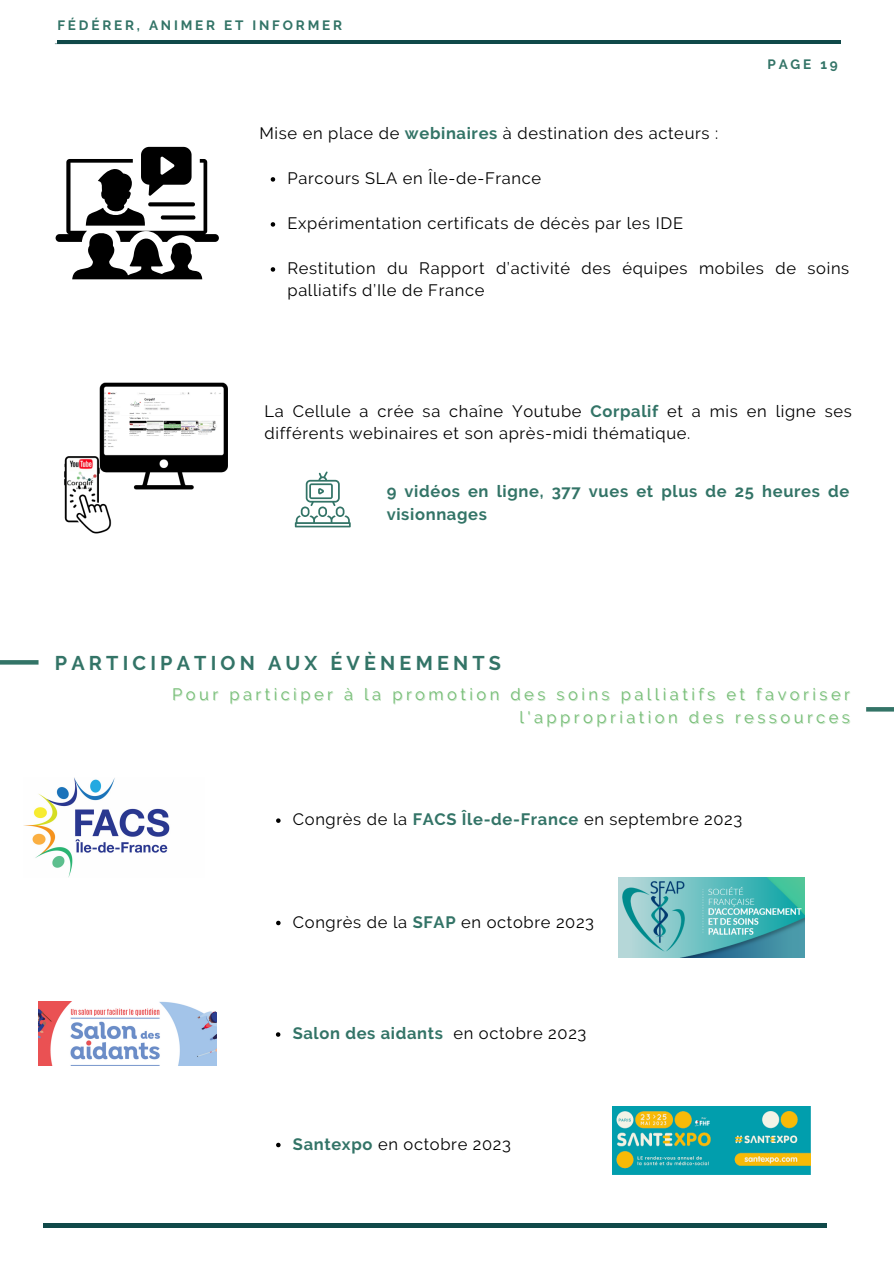
<style>
.page{position:relative;width:894px;height:1264px;background:#fff}
.page>*{position:absolute;margin:0;border:0;box-sizing:border-box;transform-origin:0 0}
.t1{font:700 19.8px "Raleway";letter-spacing:.21em;color:#337467}
.t2{font:16.5px/22.5px "Raleway";letter-spacing:.04em;color:#000}
.t3{font:16.5px/22.5px "Raleway";letter-spacing:.21em;color:#77be77;text-align:right}
.t4{font:700 16.5px/22.5px "Raleway";letter-spacing:.04em;color:#337467}
.t5{font:700 13.5px "Raleway";letter-spacing:.21em;color:#337467}
.s1{font-weight:700;color:#337467}
.s2{font-weight:400;color:#000}
</style>
<div class="page">
<img style="left:64px;top:382px;width:164px;height:152px">
<svg style="left:295px;top:471px;width:55px;height:56px"></svg>
<svg style="left:0;top:660px;width:39px;height:4px"></svg>
<svg style="left:866px;top:707px;width:27px;height:4px"></svg>
<img style="left:23px;top:777px;width:147px;height:100px">
<img style="left:39px;top:1001px;width:177px;height:64px">
<img style="left:612px;top:1106px;width:198px;height:68px">
<img style="left:618px;top:877px;width:186px;height:80px">
<svg style="left:276px;top:920px;width:4px;height:5px"></svg>
<svg style="left:276px;top:818px;width:4px;height:5px"></svg>
<svg style="left:276px;top:1032px;width:4px;height:4px"></svg>
<svg style="left:276px;top:1142px;width:4px;height:5px"></svg>
<hr style="left:57px;top:40px;width:783px;height:4px;background:#104949">
<hr style="left:43px;top:1223px;width:783px;height:3px;background:#104949">
<svg style="left:56px;top:147px;width:163px;height:132px"></svg>
<svg style="left:270px;top:177px;width:5px;height:5px"></svg>
<svg style="left:270px;top:222px;width:5px;height:5px"></svg>
<svg style="left:270px;top:267px;width:5px;height:5px"></svg>
<p class="t5" style="left:57px;top:18px;width:286px">FÉDÉRER, ANIMER ET INFORMER</p>
<p class="t5" style="left:767px;top:56px;width:72px">PAGE 19</p>
<p class="t2" style="left:259px;top:122px;width:460px">Mise en place de <span class="s1">webinaires</span> à destination des acteurs :</p>
<p class="t2" style="left:287px;top:167px;width:255px">Parcours SLA en Île-de-France</p>
<p class="t2" style="left:287px;top:212px;width:397px">Expérimentation certificats de décès par les IDE</p>
<p class="t2" style="left:287px;top:257px;width:563px">Restitution du Rapport d’activité des équipes mobiles de soins palliatifs d’Ile de France</p>
<p class="t2" style="left:264px;top:400px;width:588px">La Cellule a crée sa chaîne Youtube <span class="s1">Corpalif</span> et a mis en ligne ses différents webinaires et son après-midi thématique.</p>
<p class="t4" style="left:386px;top:480px;width:464px">9 vidéos en ligne, 377 vues et plus de 25 heures de visionnages</p>
<p class="t1" style="left:55px;top:651px;width:447px">PARTICIPATION AUX ÉVÈNEMENTS</p>
<p class="t3" style="left:172px;top:683px;width:679px">Pour participer à la promotion des soins palliatifs et favoriser l'appropriation des ressources</p>
<p class="t2" style="left:293px;top:808px;width:451px">Congrès de la <span class="s1">FACS Île-de-France</span> en septembre 2023</p>
<p class="t2" style="left:293px;top:910px;width:302px">Congrès de la <span class="s1">SFAP</span> en octobre 2023</p>
<p class="t4" style="left:292px;top:1021px;width:295px">Salon des aidants <span class="s2">en octobre 2023</span></p>
<p class="t2" style="left:293px;top:1132px;width:219px"><span class="s1">Santexpo</span> en octobre 2023</p>
</div>
